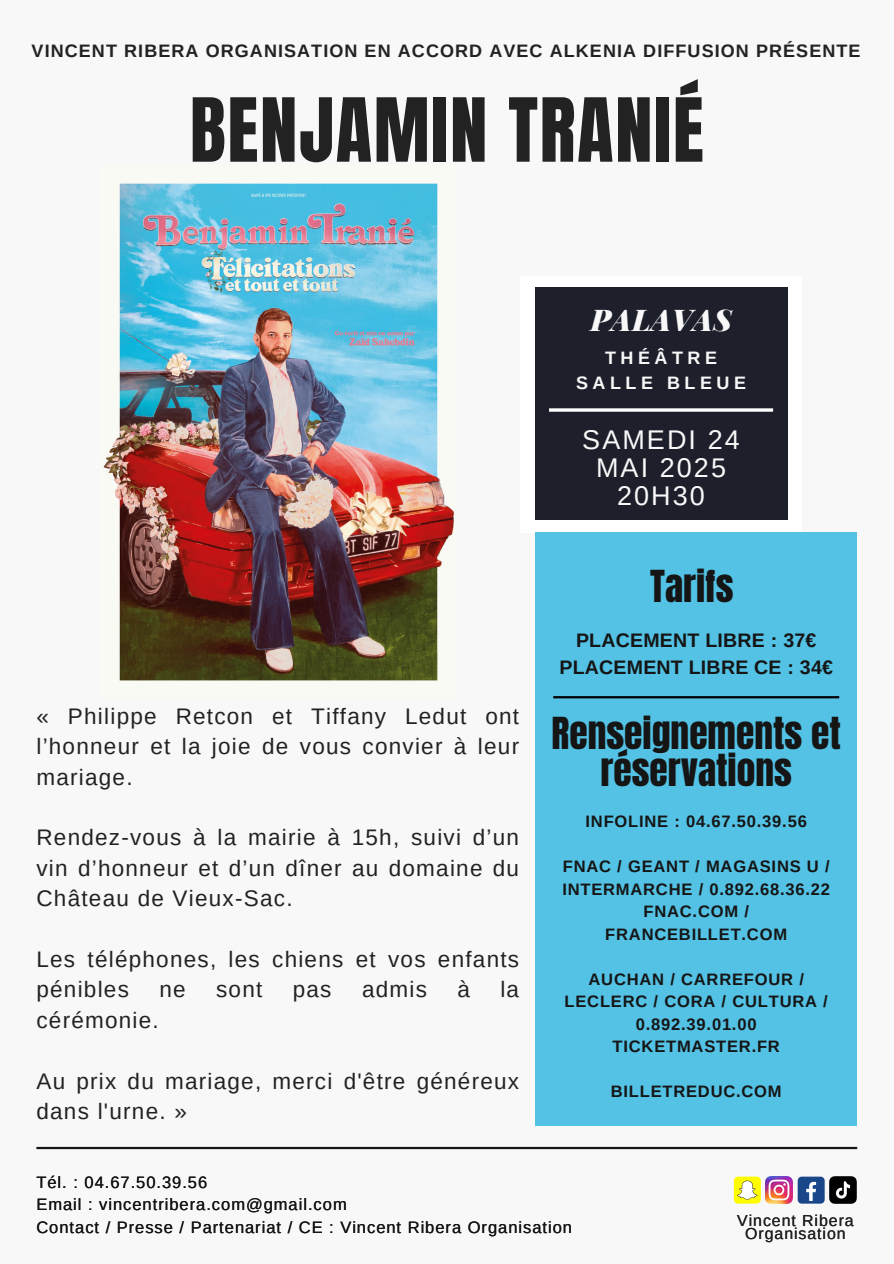
<style>
.page{position:relative;width:894px;height:1264px;background:#fff}
.page>*{position:absolute;margin:0;border:0;box-sizing:border-box;transform-origin:0 0}
.t1{font:75px "Anton";letter-spacing:.02em;color:#222}
.t2{font:37.5px/37.2px "Anton";color:#151515;text-align:center}
.t3{font:italic 900 30px "Playfair Display";letter-spacing:.02em;color:#f8f8f8}
.t4{font:27px/28.2px "Arimo";letter-spacing:.075em;color:#f8f8f8;text-align:center}
.t5{font:22.5px/30.3px "Arimo";letter-spacing:.055em;color:#222;text-align:justify}
.t6{font:700 19.5px/27px "Arimo";letter-spacing:.01em;color:#151515;text-align:center}
.t7{font:700 18px "Arimo";letter-spacing:.06em;color:#222}
.t8{font:700 18px/24.8px "Arimo";letter-spacing:.25em;color:#f8f8f8;text-align:center}
.t9{font:700 16.5px/22.5px "Arimo";letter-spacing:.05em;color:#151515;text-align:center}
.t10{font:16.5px/22.5px "Arimo";letter-spacing:.06em;color:#151515}
.t11{font:15.9px/13.5px "Arimo";letter-spacing:.06em;color:#222;text-align:center}
</style>
<div class="page">
<div style="left:0;top:0;width:893px;height:1263px;background:#f8f8f8"></div>
<div style="left:520px;top:276px;width:281px;height:256px;background:#fff"></div>
<div style="left:535px;top:287px;width:252px;height:233px;background:#1d202b"></div>
<svg style="left:549px;top:408px;width:223px;height:4px"></svg>
<hr style="left:36px;top:1146px;width:821px;height:3px;background:#151515">
<div style="left:535px;top:532px;width:322px;height:593px;background:#53c2e5"></div>
<hr style="left:553px;top:696px;width:286px;height:2px;background:#000">
<img style="left:103px;top:183px;width:351px;height:498px">
<img style="left:765px;top:1176px;width:27px;height:27px">
<div style="left:797px;top:1176px;width:27px;height:27px;background:#1a4789;border-radius:4px"></div>
<svg style="left:806px;top:1181px;width:9px;height:19px"></svg>
<div style="left:733px;top:1176px;width:27px;height:27px;background:#fffc00;border-radius:4px"></div>
<svg style="left:737px;top:1180px;width:20px;height:19px"></svg>
<img style="left:829px;top:1176px;width:27px;height:27px">
<h1 class="t7" style="left:32px;top:41px;width:830px">VINCENT RIBERA ORGANISATION EN ACCORD AVEC ALKENIA DIFFUSION PRÉSENTE</h1>
<h6 class="t1" style="left:190px;top:76px;width:515px">BENJAMIN TRANIÉ</h6>
<p class="t3" style="left:590px;top:298px;width:143px">PALAVAS</p>
<h3 class="t8" style="left:576px;top:345px;width:171px">THÉÂTRE<br>SALLE BLEUE</h3>
<h2 class="t4" style="left:582px;top:425px;width:159px">SAMEDI 24<br>MAI 2025<br>20H30</h2>
<h6 class="t5" style="left:36px;top:701px;width:484px">« Philippe Retcon et Tiffany Ledut ont l’honneur et la joie de vous convier à leur mariage.</h6>
<h4 class="t5" style="left:36px;top:822px;width:484px">Rendez-vous à la mairie à 15h, suivi d’un vin d’honneur et d’un dîner au domaine du Château de Vieux-Sac.</h4>
<h2 class="t5" style="left:36px;top:944px;width:484px">Les téléphones, les chiens et vos enfants pénibles</h2>
<h2 class="t5" style="left:159px;top:974px;width:28px">ne</h2>
<h2 class="t5" style="left:216px;top:974px;width:48px">sont</h2>
<h2 class="t5" style="left:293px;top:974px;width:40px">pas</h2>
<h2 class="t5" style="left:362px;top:974px;width:66px">admis</h2>
<h2 class="t5" style="left:457px;top:974px;width:14px">à</h2>
<h2 class="t5" style="left:500px;top:974px;width:20px">la</h2>
<h2 class="t5" style="left:36px;top:1004px;width:124px">cérémonie.</h2>
<h6 class="t5" style="left:36px;top:1065px;width:484px">Au prix du mariage, merci d'être généreux dans l'urne. »</h6>
<p class="t2" style="left:650px;top:568px;width:85px">Tarifs</p>
<p class="t6" style="left:559px;top:627px;width:275px">PLACEMENT LIBRE : 37€<br>PLACEMENT LIBRE CE : 34€</p>
<p class="t2" style="left:551px;top:715px;width:291px">Renseignements et réservations</p>
<p class="t9" style="left:585px;top:810px;width:223px">INFOLINE : 04.67.50.39.56</p>
<p class="t9" style="left:562px;top:855px;width:269px">FNAC / GEANT / MAGASINS U /<br>INTERMARCHE / 0.892.68.36.22<br>FNAC.COM /<br>FRANCEBILLET.COM</p>
<p class="t9" style="left:564px;top:967px;width:265px">AUCHAN / CARREFOUR /<br>LECLERC / CORA / CULTURA /<br>0.892.39.01.00<br>TICKETMASTER.FR</p>
<p class="t9" style="left:610px;top:1080px;width:172px">BILLETREDUC.COM</p>
<p class="t10" style="left:36px;top:1170px;width:312px">Tél. : 04.67.50.39.56<br>Email : vincentribera.com@gmail.com</p>
<h5 class="t10" style="left:36px;top:1215px;width:537px">Contact / Presse / Partenariat / CE : Vincent Ribera Organisation</h5>
<p class="t11" style="left:737px;top:1213px;width:118px">Vincent Ribera<br>Organisation</p>
</div>
